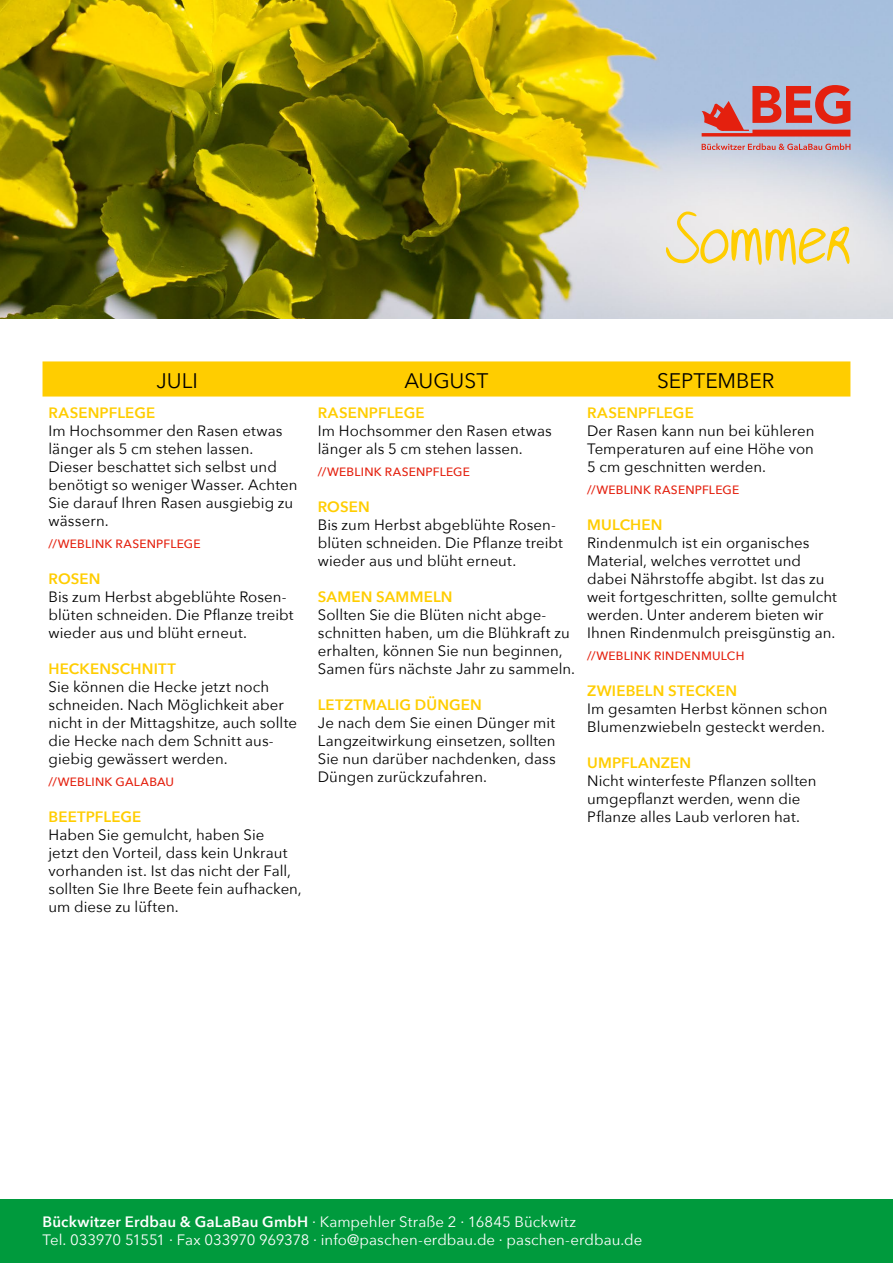
<style>
.page{position:relative;width:893px;height:1263px;background:#fff}
.page>*{position:absolute;margin:0;border:0;box-sizing:border-box;transform-origin:0 0}
.t1{font:93px "Handwritingfont";letter-spacing:.01em;color:#ffcd00}
.t2{font:21px "Avenir Next";letter-spacing:-.005em;color:#000}
.t3{font:15px/18px "Avenir Next";letter-spacing:.005em;color:#000}
.t4{font:15px/18px "Avenir Next";letter-spacing:.005em;color:#fff}
.t5{font:600 15px "Avenir Next";letter-spacing:.01em;color:#ffcd00}
.t6{font:500 12px "Avenir Next";letter-spacing:.02em;color:#e4200e}
.s1{font-weight:600}
</style>
<div class="page">
<div style="left:0;top:1199px;width:893px;height:64px;background:#009a3d"></div>
<img style="left:0;top:0;width:893px;height:319px">
<svg style="left:702px;top:143px;width:148px;height:7px"></svg>
<svg style="left:702px;top:85px;width:148px;height:52px;background:#c77277"></svg>
<div style="left:43px;top:361px;width:807px;height:35px;background:#ffcd00"></div>
<h1 class="t1" style="left:665px;top:193px;width:187px">Sommer</h1>
<h2 class="t2" style="left:156px;top:363px;width:43px">JULI</h2>
<h2 class="t2" style="left:404px;top:363px;width:85px">AUGUST</h2>
<h2 class="t2" style="left:657px;top:363px;width:118px">SEPTEMBER</h2>
<p class="t5" style="left:49px;top:399px;width:108px">RASENPFLEGE</p>
<p class="t3" style="left:49px;top:421px;width:250px">Im Hochsommer den Rasen etwas länger als 5 cm stehen lassen.<br>Dieser beschattet sich selbst und benötigt so weniger Wasser. Achten<br>Sie darauf Ihren Rasen ausgiebig zu wässern.</p>
<p class="t6" style="left:49px;top:533px;width:154px">//WEBLINK RASENPFLEGE</p>
<p class="t5" style="left:49px;top:566px;width:53px">ROSEN</p>
<p class="t3" style="left:49px;top:587px;width:247px">Bis zum Herbst abgeblühte Rosen&shy;blüten schneiden. Die Pflanze treibt wieder aus und blüht erneut.</p>
<p class="t5" style="left:49px;top:656px;width:129px">HECKENSCHNITT</p>
<p class="t3" style="left:49px;top:677px;width:250px">Sie können die Hecke jetzt noch schneiden. Nach Möglichkeit aber nicht in der Mittagshitze, auch sollte die Hecke nach dem Schnitt aus&shy;giebig gewässert werden.</p>
<p class="t6" style="left:49px;top:772px;width:127px">//WEBLINK GALABAU</p>
<p class="t5" style="left:49px;top:804px;width:94px">BEETPFLEGE</p>
<p class="t3" style="left:49px;top:825px;width:255px">Haben Sie gemulcht, haben Sie<br>jetzt den Vorteil, dass kein Unkraut vorhanden ist. Ist das nicht der Fall, sollten Sie Ihre Beete fein aufhacken, um diese zu lüften.</p>
<p class="t5" style="left:318px;top:399px;width:108px">RASENPFLEGE</p>
<p class="t3" style="left:318px;top:421px;width:236px">Im Hochsommer den Rasen etwas länger als 5 cm stehen lassen.</p>
<p class="t6" style="left:318px;top:461px;width:154px">//WEBLINK RASENPFLEGE</p>
<p class="t5" style="left:318px;top:494px;width:53px">ROSEN</p>
<p class="t3" style="left:318px;top:515px;width:247px">Bis zum Herbst abgeblühte Rosen&shy;blüten schneiden. Die Pflanze treibt wieder aus und blüht erneut.</p>
<p class="t5" style="left:318px;top:584px;width:136px">SAMEN SAMMELN</p>
<p class="t3" style="left:318px;top:605px;width:259px">Sollten Sie die Blüten nicht abge&shy;schnitten haben, um die Blühkraft zu erhalten, können Sie nun beginnen, Samen fürs nächste Jahr zu sammeln.</p>
<p class="t5" style="left:318px;top:692px;width:166px">LETZTMALIG DÜNGEN</p>
<p class="t3" style="left:318px;top:713px;width:239px;text-align:justify">Je nach dem Sie einen Dünger mit Langzeitwirkung einsetzen, sollten Sie nun darüber nachdenken, dass Düngen zurückzufahren.</p>
<p class="t5" style="left:587px;top:399px;width:108px">RASENPFLEGE</p>
<p class="t3" style="left:587px;top:421px;width:229px;text-align:justify">Der Rasen kann nun bei kühleren Temperaturen auf eine Höhe von 5 cm geschnitten werden.</p>
<p class="t6" style="left:587px;top:479px;width:154px">//WEBLINK RASENPFLEGE</p>
<p class="t5" style="left:587px;top:512px;width:77px">MULCHEN</p>
<p class="t3" style="left:587px;top:533px;width:251px">Rindenmulch ist ein organisches Material, welches verrottet und dabei Nährstoffe abgibt. Ist das zu weit fortgeschritten, sollte gemulcht werden. Unter anderem bieten wir Ihnen Rindenmulch preisgünstig an.</p>
<p class="t6" style="left:587px;top:646px;width:159px">//WEBLINK RINDENMULCH</p>
<p class="t5" style="left:587px;top:678px;width:152px">ZWIEBELN STECKEN</p>
<p class="t3" style="left:587px;top:699px;width:242px">Im gesamten Herbst können schon<br>Blumenzwiebeln gesteckt werden.</p>
<p class="t5" style="left:587px;top:750px;width:106px">UMPFLANZEN</p>
<p class="t3" style="left:587px;top:771px;width:231px">Nicht winterfeste Pflanzen sollten umgepflanzt werden, wenn die<br>Pflanze alles Laub verloren hat.</p>
<p class="t4" style="left:43px;top:1212px;width:601px"><span class="s1">Bückwitzer Erdbau &amp; GaLaBau GmbH</span> · Kampehler Straße 2 · 16845 Bückwitz<br>Tel. 033970 51551 · Fax 033970 969378 · info@paschen-erdbau.de · paschen-erdbau.de</p>
</div>
